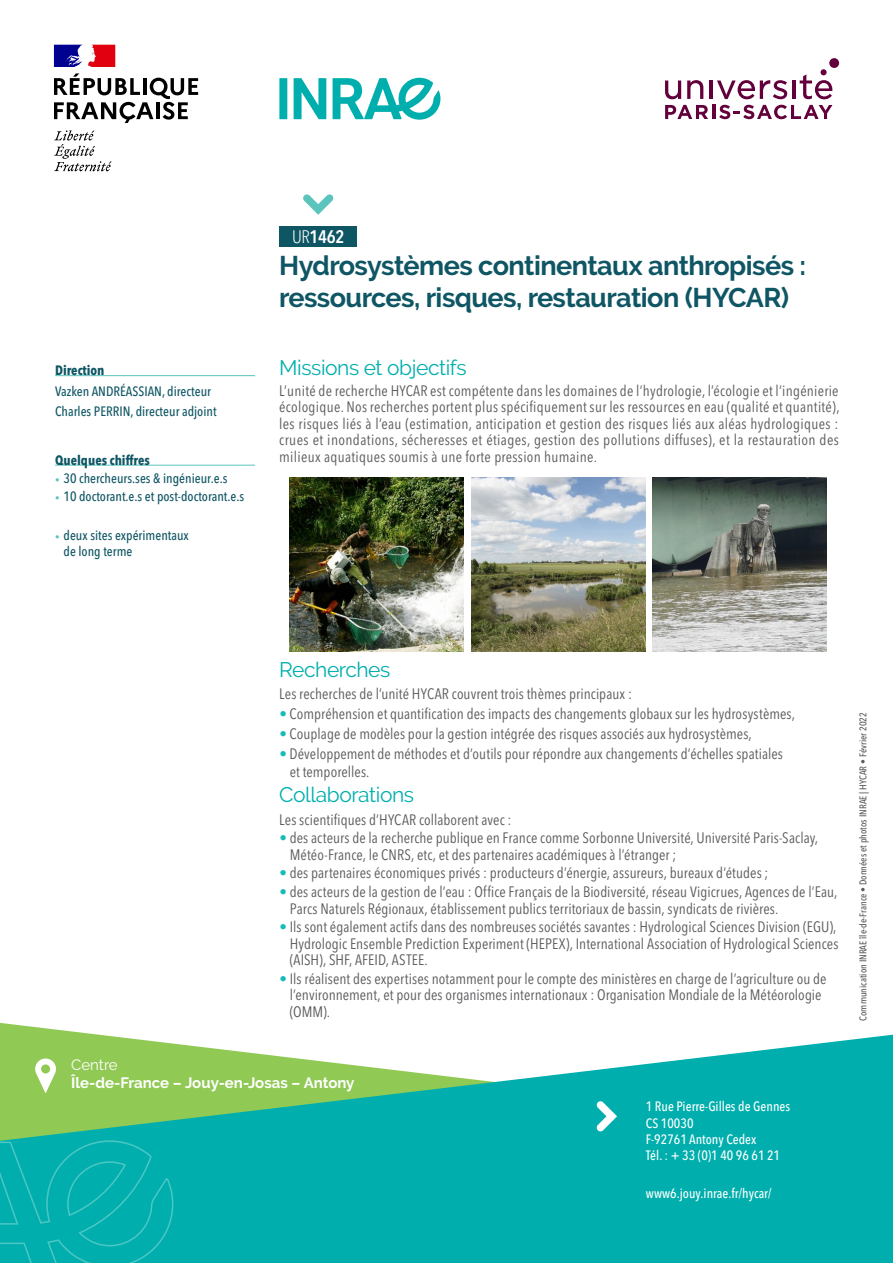
<style>
.page{position:relative;width:893px;height:1263px;background:#fff}
.page>*{position:absolute;margin:0;border:0;box-sizing:border-box;transform-origin:0 0}
.t1{font:700 27px/32.4px "Raleway";letter-spacing:-.02em;color:#0f5664}
.t2{font:21px "Raleway";letter-spacing:-.02em;color:#00afad}
.t3{font:600 condensed 18px "Avenir Next LT Pro";color:#fff}
.t4{font:condensed 15px/16.5px "Avenir Next LT Pro";letter-spacing:.005em;color:#57585a}
.t5{font:700 15px "Raleway";color:#fff}
.t6{font:15px "Raleway";color:#fff}
.t7{font:500 condensed 13.5px/16.2px "Avenir Next LT Pro";color:#0f5664}
.t8{font:500 condensed 13.5px "Avenir Next LT Pro";color:#fff}
.t9{font:700 condensed 13.5px "Avenir Next LT Pro";color:#0f5664}
.t10{font:500 condensed 9.75px "Avenir Next LT Pro";color:#57585a}
.s1{font-size:9px;color:#5ac4bd}
.s2{font-weight:300}
.s3{color:#15bbb9}
</style>
<div class="page">
<div style="left:279px;top:226px;width:78px;height:20px;background:#0f5664"></div>
<img style="left:290px;top:478px;width:174px;height:174px">
<img style="left:471px;top:478px;width:174px;height:174px">
<img style="left:653px;top:478px;width:174px;height:174px">
<hr style="left:55px;top:375px;width:200px;height:1px;background:#5ac4bd">
<hr style="left:55px;top:465px;width:200px;height:1px;background:#5ac4bd">
<svg style="left:303px;top:194px;width:31px;height:21px"></svg>
<svg style="left:0;top:1035px;width:893px;height:228px;background:#30bba7"></svg>
<svg style="left:0;top:1141px;width:174px;height:122px;background:#05b0ae"></svg>
<svg style="left:596px;top:1101px;width:21px;height:30px"></svg>
<svg style="left:35px;top:1058px;width:21px;height:35px"></svg>
<svg style="left:54px;top:73px;width:144px;height:50px"></svg>
<svg style="left:54px;top:130px;width:58px;height:41px"></svg>
<svg style="left:54px;top:45px;width:61px;height:22px"></svg>
<div style="left:279px;top:78px;width:8px;height:41px;background:#00afad"></div>
<svg style="left:294px;top:78px;width:32px;height:41px"></svg>
<svg style="left:333px;top:78px;width:107px;height:42px"></svg>
<div style="left:829px;top:58px;width:10px;height:10px;background:#63003c;border-radius:50%"></div>
<div style="left:820px;top:69px;width:7px;height:6px;background:#63003c;border-radius:50%"></div>
<svg style="left:665px;top:81px;width:16px;height:18px"></svg>
<svg style="left:687px;top:80px;width:16px;height:19px"></svg>
<svg style="left:800px;top:74px;width:32px;height:25px"></svg>
<hr style="left:709px;top:81px;width:4px;height:18px;background:#63003c">
<svg style="left:717px;top:80px;width:70px;height:19px"></svg>
<hr style="left:792px;top:81px;width:4px;height:18px;background:#63003c">
<svg style="left:665px;top:105px;width:43px;height:14px"></svg>
<svg style="left:719px;top:105px;width:113px;height:14px"></svg>
<hr style="left:712px;top:105px;width:3px;height:14px;background:#63003c">
<p class="t9" style="left:55px;top:362px;width:51px">Direction</p>
<p class="t7" style="left:55px;top:383px;width:157px">Vazken ANDRÉASSIAN, directeur</p>
<p class="t7" style="left:55px;top:403px;width:163px">Charles PERRIN, directeur adjoint</p>
<p class="t9" style="left:55px;top:452px;width:96px">Quelques chiffres</p>
<p class="t7" style="left:55px;top:470px;width:174px"><span class="s1">•</span> 30 chercheurs.ses &amp; ingénieur.e.s</p>
<p class="t7" style="left:55px;top:489px;width:191px"><span class="s1">•</span> 10 doctorant.e.s et post-doctorant.e.s</p>
<p class="t7" style="left:64px;top:527px;width:127px;text-indent:-9px"><span class="s1">•</span> deux sites expérimentaux de long terme</p>
<p class="t3" style="left:292px;top:226px;width:54px"><span class="s2">UR</span>1462</p>
<p class="t1" style="left:279px;top:249px;width:528px">Hydrosystèmes continentaux anthropisés : ressources, risques, restauration (HYCAR)</p>
<p class="t2" style="left:279px;top:356px;width:189px">Missions et objectifs</p>
<p class="t4" style="left:279px;top:382px;width:562px;text-align:justify">L’unité de recherche HYCAR est compétente dans les domaines de l’hydrologie, l’écologie et l’ingénierie écologique. Nos recherches portent plus spécifiquement sur les ressources en eau (qualité et quantité), les risques liés à l’eau (estimation, anticipation et gestion des risques liés aux aléas hydrologiques : crues et inondations, sécheresses et étiages, gestion des pollutions diffuses), et la restauration des milieux aquatiques soumis à une forte pression humaine.</p>
<p class="t2" style="left:279px;top:657px;width:113px">Recherches</p>
<p class="t4" style="left:279px;top:685px;width:354px">Les recherches de l’unité HYCAR couvrent trois thèmes principaux :</p>
<p class="t4" style="left:279px;top:705px;width:517px"><span class="s3">•</span> Compréhension et quantification des impacts des changements globaux sur les hydrosystèmes,</p>
<p class="t4" style="left:279px;top:725px;width:474px"><span class="s3">•</span> Couplage de modèles pour la gestion intégrée des risques associés aux hydrosystèmes,</p>
<p class="t4" style="left:290px;top:745px;width:495px;line-height:18px;text-indent:-10px"><span class="s3">•</span> Développement de méthodes et d’outils pour répondre aux changements d’échelles spatiales et temporelles.</p>
<p class="t2" style="left:279px;top:783px;width:136px">Collaborations</p>
<p class="t4" style="left:279px;top:811px;width:234px">Les scientifiques d’HYCAR collaborent avec :</p>
<p class="t4" style="left:290px;top:830px;width:530px;text-indent:-10px"><span class="s3">•</span> des acteurs de la recherche publique en France comme Sorbonne Université, Université Paris-Saclay,<br>Météo-France, le CNRS, etc, et des partenaires académiques à l’étranger ;</p>
<p class="t4" style="left:279px;top:865px;width:491px"><span class="s3">•</span> des partenaires économiques privés : producteurs d’énergie, assureurs, bureaux d’études ;</p>
<p class="t4" style="left:290px;top:883px;width:549px;text-indent:-10px"><span class="s3">•</span> des acteurs de la gestion de l’eau : Office Français de la Biodiversité, réseau Vigicrues, Agences de l’Eau,<br>Parcs Naturels Régionaux, établissement publics territoriaux de bassin, syndicats de rivières.</p>
<p class="t4" style="left:290px;top:918px;width:550px;text-indent:-10px"><span class="s3">•</span> Ils sont également actifs dans des nombreuses sociétés savantes : Hydrological Sciences Division (EGU),<br>Hydrologic Ensemble Prediction Experiment (HEPEX), International Association of Hydrological Sciences (AISH), SHF, AFEID, ASTEE.</p>
<p class="t4" style="left:290px;top:970px;width:538px;text-indent:-10px"><span class="s3">•</span> Ils réalisent des expertises notamment pour le compte des ministères en charge de l’agriculture ou de l’environnement, et pour des organismes internationaux : Organisation Mondiale de la Météorologie (OMM).</p>
<p class="t6" style="left:71px;top:1056px;width:48px">Centre</p>
<p class="t5" style="left:71px;top:1074px;width:285px">Île-de-France – Jouy-en-Josas – Antony</p>
<p class="t8" style="left:646px;top:1098px;width:146px">1 Rue Pierre-Gilles de Gennes</p>
<p class="t8" style="left:646px;top:1115px;width:49px">CS 10030</p>
<p class="t8" style="left:646px;top:1131px;width:112px">F-92761 Antony Cedex</p>
<p class="t8" style="left:646px;top:1147px;width:136px">Tél. : + 33 (0)1 40 96 61 21</p>
<p class="t8" style="left:646px;top:1185px;width:127px">www6.jouy.inrae.fr/hycar/</p>
<p class="t10" style="left:857px;top:1020px;width:310px;rotate:-90deg">Communication INRAE île-de-France • Données et photos INRAE | HYCAR • Février 2022</p>
</div>
